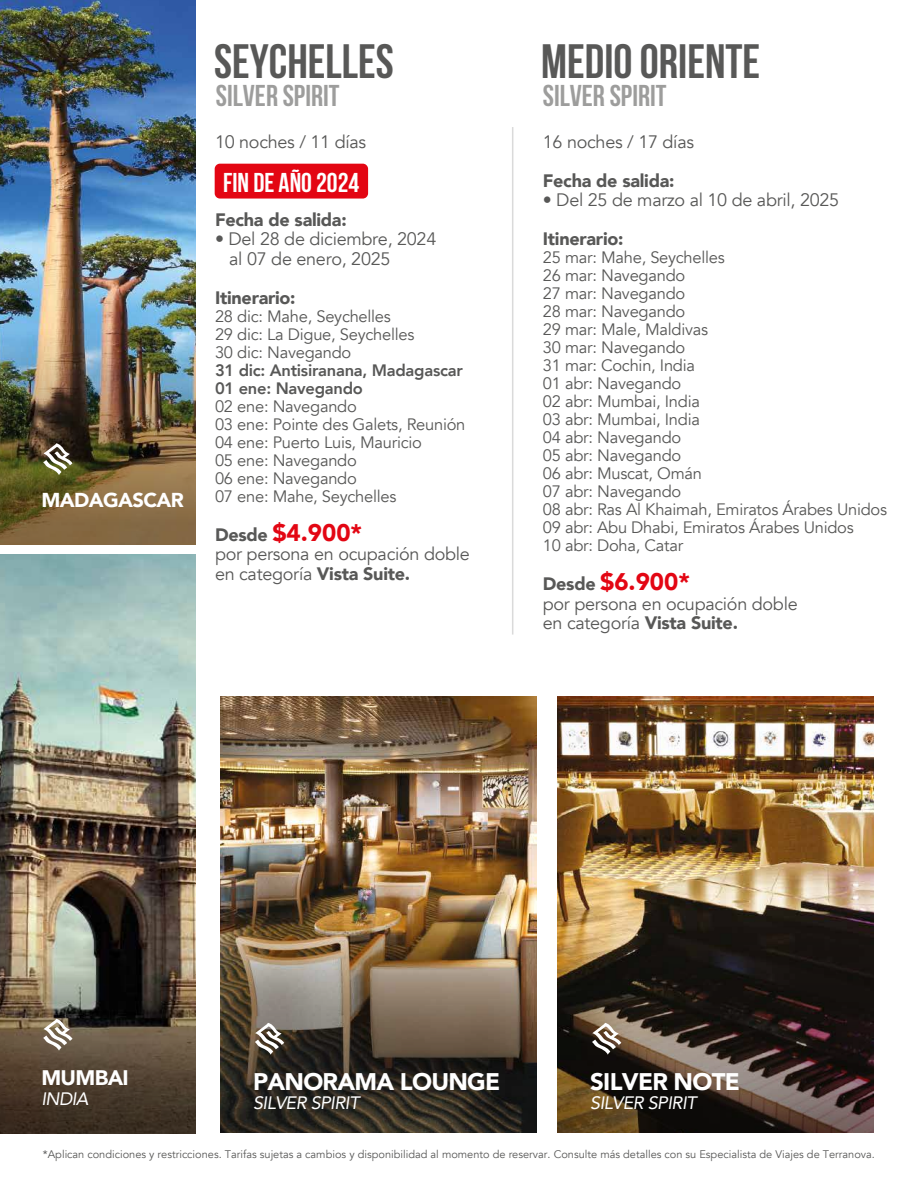
<style>
.page{position:relative;width:918px;height:1188px;background:#fff}
.page>*{position:absolute;margin:0;border:0;box-sizing:border-box;transform-origin:0 0}
.t1{font:700 48px "Bebas Neue";color:#585857}
.t2{font:700 30px "Bebas Neue";color:#9d9d9c}
.t3{font:700 27.15px "Bebas Neue";color:#fff}
.t4{font:900 24px "Avenir";letter-spacing:-.03em;color:#fff}
.t5{font:900 24px "Avenir";color:#e30613}
.t6{font:900 21px "Avenir";letter-spacing:-.03em;color:#fff}
.t7{font:900 20.1px "Avenir";letter-spacing:-.03em;color:#fff}
.t8{font:18px/19.5px "Avenir";letter-spacing:-.015em;color:#585857}
.t9{font:900 18px "Avenir";letter-spacing:-.015em;color:#585857}
.t10{font:italic 18px "Avenir";letter-spacing:-.03em;color:#fff}
.t11{font:16.5px/18px "Avenir";letter-spacing:-.015em;color:#585857}
.t12{font:800 16.5px/18px "Avenir";letter-spacing:-.015em;color:#585857}
.t13{font:10.95px "Avenir";color:#585857}
.s1{font-size:18px;color:#585857}
.s2{font-weight:900}
</style>
<div class="page">
<hr style="left:512px;top:127px;width:1px;height:508px;background:#dadada">
<img style="left:0;top:554px;width:195px;height:366px">
<svg style="left:0;top:920px;width:195px;height:214px;background:#5b4f40"></svg>
<svg style="left:43px;top:1019px;width:30px;height:32px"></svg>
<img style="left:0;top:0;width:195px;height:329px">
<img style="left:0;top:329px;width:195px;height:216px">
<svg style="left:43px;top:443px;width:30px;height:32px"></svg>
<img style="left:220px;top:696px;width:317px;height:228px">
<img style="left:220px;top:924px;width:317px;height:209px">
<svg style="left:255px;top:1023px;width:29px;height:32px"></svg>
<img style="left:557px;top:696px;width:317px;height:228px">
<svg style="left:557px;top:924px;width:317px;height:209px;background:#362b21"></svg>
<svg style="left:592px;top:1023px;width:29px;height:32px"></svg>
<div style="left:215px;top:164px;width:153px;height:35px;background:#e30613;border-radius:5px"></div>
<h3 class="t4" style="left:41px;top:467px;width:75px">ROMA</h3>
<p class="t10" style="left:41px;top:498px;width:53px">ITALIA</p>
<p class="t7" style="left:41px;top:483px;width:144px">MADAGASCAR</p>
<h1 class="t1" style="left:214px;top:35px;width:181px">SEYCHELLES</h1>
<h2 class="t2" style="left:216px;top:80px;width:125px">SILVER SPIRIT</h2>
<p class="t8" style="left:215px;top:132px;width:153px">10 noches / 11 días</p>
<h3 class="t3" style="left:223px;top:168px;width:138px">FIN DE AÑO 2024</h3>
<p class="t9" style="left:215px;top:204px;width:133px">Fecha de salida:</p>
<p class="t8" style="left:229px;top:230px;width:209px;text-indent:-14px">• Del 28 de diciembre, 2024 al 07 de enero, 2025</p>
<p class="t9" style="left:215px;top:282px;width:82px">Itinerario:</p>
<p class="t11" style="left:215px;top:307px;width:201px">28 dic: Mahe, Seychelles<br>29 dic: La Digue, Seychelles<br>30 dic: Navegando</p>
<p class="t12" style="left:215px;top:361px;width:249px">31 dic: Antisiranana, Madagascar<br>01 ene: Navegando</p>
<p class="t11" style="left:215px;top:397px;width:252px">02 ene: Navegando<br>03 ene: Pointe des Galets, Reunión<br>04 ene: Puerto Luis, Mauricio<br>05 ene: Navegando<br>06 ene: Navegando<br>07 ene: Mahe, Seychelles</p>
<h3 class="t5" style="left:215px;top:512px;width:149px"><span class="s1">Desde</span> $4.900*</h3>
<p class="t8" style="left:215px;top:545px;width:256px">por persona en ocupación doble en categoría <span class="s2">Vista Suite.</span></p>
<h1 class="t1" style="left:541px;top:35px;width:221px">MEDIO ORIENTE</h1>
<h2 class="t2" style="left:543px;top:80px;width:125px">SILVER SPIRIT</h2>
<p class="t8" style="left:543px;top:132px;width:153px">16 noches / 17 días</p>
<p class="t9" style="left:543px;top:165px;width:133px">Fecha de salida:</p>
<p class="t8" style="left:543px;top:191px;width:298px">• Del 25 de marzo al 10 de abril, 2025</p>
<p class="t9" style="left:543px;top:224px;width:82px">Itinerario:</p>
<p class="t11" style="left:543px;top:249px;width:346px">25 mar: Mahe, Seychelles<br>26 mar: Navegando<br>27 mar: Navegando<br>28 mar: Navegando<br>29 mar: Male, Maldivas<br>30 mar: Navegando<br>31 mar: Cochin, India<br>01 abr: Navegando<br>02 abr: Mumbai, India<br>03 abr: Mumbai, India<br>04 abr: Navegando<br>05 abr: Navegando<br>06 abr: Muscat, Omán<br>07 abr: Navegando<br>08 abr: Ras Al Khaimah, Emiratos Árabes Unidos<br>09 abr: Abu Dhabi, Emiratos Árabes Unidos<br>10 abr: Doha, Catar</p>
<h3 class="t5" style="left:543px;top:561px;width:149px"><span class="s1">Desde</span> $6.900*</h3>
<p class="t8" style="left:543px;top:594px;width:256px">por persona en ocupación doble en categoría <span class="s2">Vista Suite.</span></p>
<p class="t6" style="left:41px;top:1059px;width:89px">MUMBAI</p>
<p class="t10" style="left:41px;top:1088px;width:49px">INDIA</p>
<h3 class="t4" style="left:253px;top:1061px;width:249px">PANORAMA LOUNGE</h3>
<p class="t10" style="left:253px;top:1092px;width:108px">SILVER SPIRIT</p>
<h3 class="t4" style="left:590px;top:1061px;width:151px">SILVER NOTE</h3>
<p class="t10" style="left:590px;top:1092px;width:108px">SILVER SPIRIT</p>
<p class="t13" style="left:43px;top:1147px;width:834px">*Aplican condiciones y restricciones. Tarifas sujetas a cambios y disponibilidad al momento de reservar. Consulte más detalles con su Especialista de Viajes de Terranova.</p>
</div>
